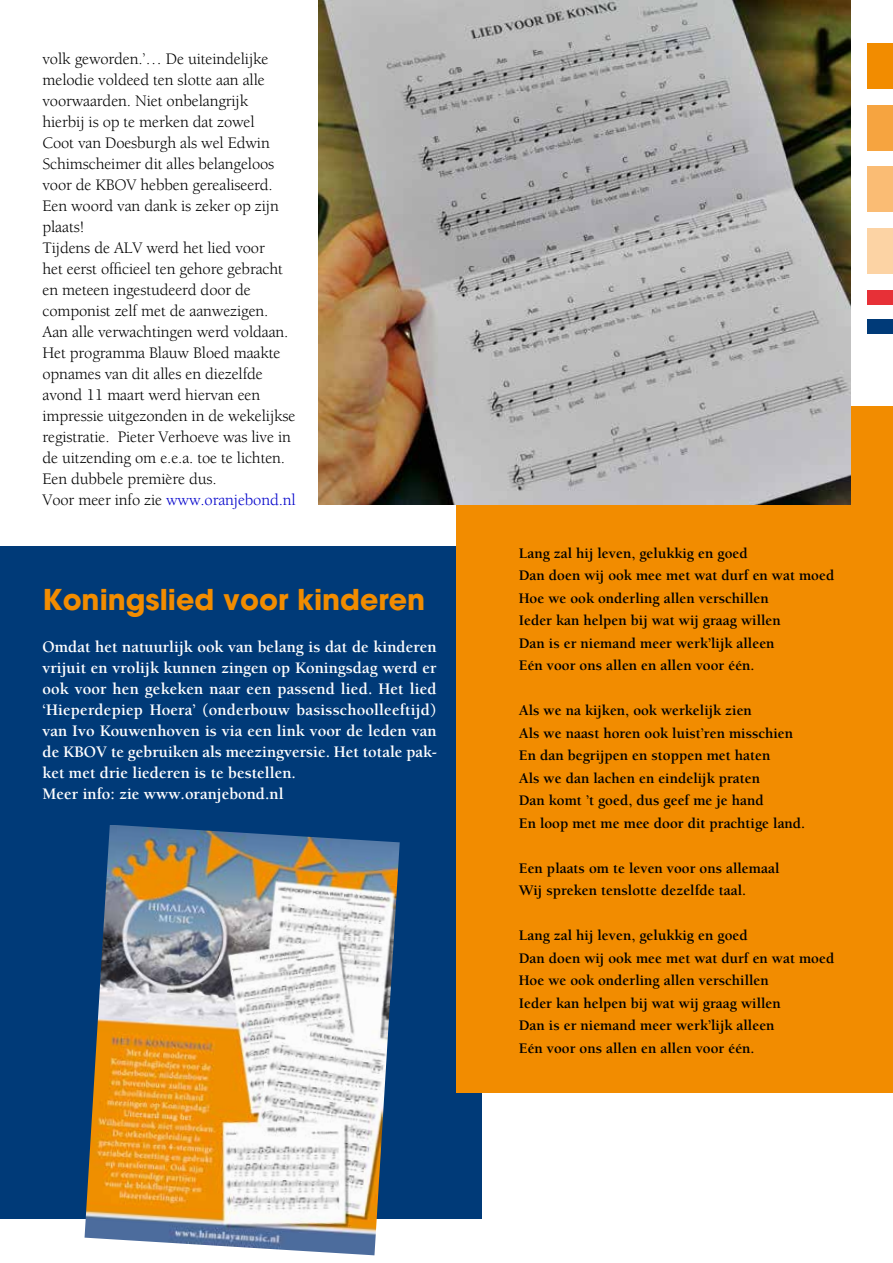
<style>
.page{position:relative;width:893px;height:1263px;background:#fff}
.page>*{position:absolute;margin:0;border:0;box-sizing:border-box;transform-origin:0 0}
.t1{font:700 28.5px "Avant Garde";color:#f28c00}
.t2{font:16.5px/21px "Berkeley";letter-spacing:-.01em;color:#000}
.t3{font:700 16.5px/21px "Berkeley";color:#fff}
.t4{font:700 15px/22.5px "Berkeley";color:#000}
.s1{color:#0000cb}
</style>
<div class="page">
<div style="left:0;top:547px;width:482px;height:672px;background:#003a78"></div>
<div style="left:456px;top:406px;width:437px;height:687px;background:#f28c00"></div>
<div style="left:867px;top:43px;width:26px;height:46px;background:#f28c00"></div>
<div style="left:867px;top:105px;width:26px;height:45px;background:#f6a440"></div>
<div style="left:867px;top:167px;width:26px;height:45px;background:#fabc74"></div>
<div style="left:867px;top:228px;width:26px;height:46px;background:#fcd3a4"></div>
<div style="left:867px;top:290px;width:26px;height:15px;background:#e73037"></div>
<div style="left:867px;top:319px;width:26px;height:15px;background:#003a78"></div>
<img style="left:319px;top:0;width:531px;height:505px">
<img style="left:85px;top:825px;width:315px;height:430px">
<p class="t2" style="left:43px;top:48px;width:255px">volk geworden.’… De uiteindelijke melodie voldeed ten slotte aan alle voorwaarden. Niet onbelangrijk<br>hierbij is op te merken dat zowel<br>Coot van Doesburgh als wel Edwin Schimscheimer dit alles belangeloos voor de KBOV hebben gerealiseerd.<br>Een woord van dank is zeker op zijn plaats!<br>Tijdens de ALV werd het lied voor<br>het eerst officieel ten gehore gebracht en meteen ingestudeerd door de componist zelf met de aanwezigen.<br>Aan alle verwachtingen werd voldaan.<br>Het programma Blauw Bloed maakte opnames van dit alles en diezelfde avond 11 maart werd hiervan een impressie uitgezonden in de wekelijkse registratie. Pieter Verhoeve was live in de uitzending om e.e.a. toe te lichten.<br>Een dubbele première dus.<br>Voor meer info zie <span class="s1">www.oranjebond.nl</span></p>
<h1 class="t1" style="left:43px;top:581px;width:384px">Koningslied voor kinderen</h1>
<p class="t3" style="left:43px;top:636px;width:396px">Omdat het natuurlijk ook van belang is dat de kinderen vrijuit en vrolijk kunnen zingen op Koningsdag werd er ook voor hen gekeken naar een passend lied. Het lied ‘Hieperdepiep Hoera’ (onderbouw basisschoolleeftijd) van Ivo Kouwenhoven is via een link voor de leden van de KBOV te gebruiken als meezingversie. Het totale pak&shy;ket met drie liederen is te bestellen.<br>Meer info: zie www.oranjebond.nl</p>
<p class="t4" style="left:519px;top:542px;width:317px">Lang zal hij leven, gelukkig en goed<br>Dan doen wij ook mee met wat durf en wat moed Hoe we ook onderling allen verschillen<br>Ieder kan helpen bij wat wij graag willen<br>Dan is er niemand meer werk’lijk alleen<br>Eén voor ons allen en allen voor één.</p>
<p class="t4" style="left:519px;top:700px;width:288px">Als we na kijken, ook werkelijk zien<br>Als we naast horen ook luist’ren misschien En dan begrijpen en stoppen met haten<br>Als we dan lachen en eindelijk praten<br>Dan komt ’t goed, dus geef me je hand<br>En loop met me mee door dit prachtige land.</p>
<p class="t4" style="left:519px;top:857px;width:262px">Een plaats om te leven voor ons allemaal<br>Wij spreken tenslotte dezelfde taal.</p>
<p class="t4" style="left:519px;top:925px;width:317px">Lang zal hij leven, gelukkig en goed<br>Dan doen wij ook mee met wat durf en wat moed Hoe we ook onderling allen verschillen<br>Ieder kan helpen bij wat wij graag willen<br>Dan is er niemand meer werk’lijk alleen<br>Eén voor ons allen en allen voor één.</p>
</div>
